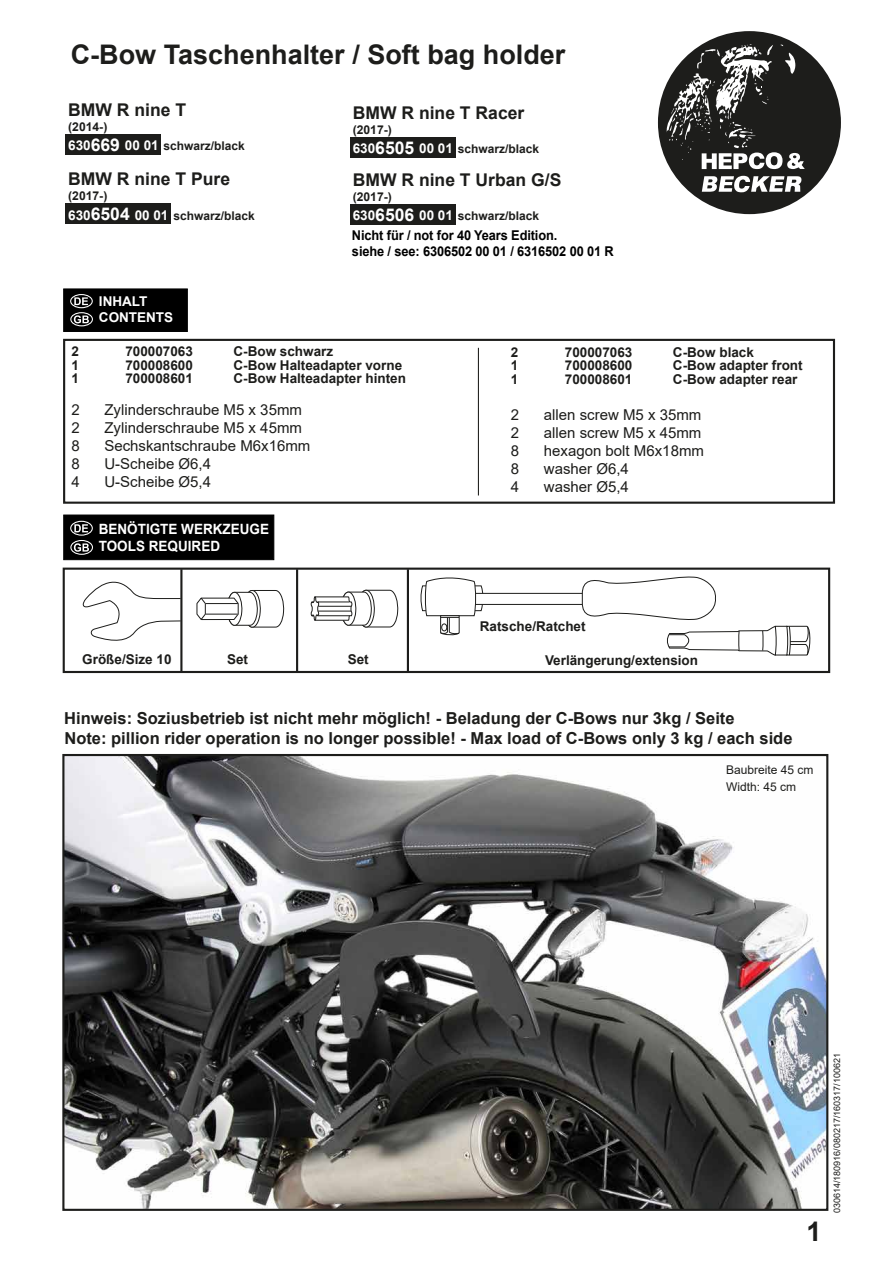
<style>
.page{position:relative;width:893px;height:1263px;background:#fff}
.page>*{position:absolute;margin:0;border:0;box-sizing:border-box;transform-origin:0 0}
.t1{font:700 27px "Arial";color:#1d1d1b}
.t2{font:700 17.55px "Arial";color:#1d1d1b}
.t3{font:700 16.5px/19.6px "Arial";color:#1d1d1b}
.t4{font:15px "Arial";color:#1d1d1b}
.t5{font:700 14.1px/17px "Arial";color:#fff;scale:.95 1}
.t6{font:700 13.5px "Arial";color:#1d1d1b}
.t7{font:700 13.5px/16.2px "Arial";letter-spacing:-.01em;color:#000;scale:.95 1}
.t8{font:700 13.5px/16.2px "Arial";color:#fff}
.t9{font:700 12.15px "Arial";color:#1d1d1b}
.t10{font:700 12px "Arial";color:#1d1d1b}
.t11{font:12px "Arial";color:#1d1d1b}
.t12{font:9px "Arial";color:#1d1d1b}
.s1{font-size:13.5px;color:#fff}
.s2{font-size:17.55px;color:#fff}
</style>
<div class="page">
<div style="left:658px;top:31px;width:183px;height:183px;background:#1d1d1b;border-radius:50%"></div>
<svg style="left:702px;top:176px;width:99px;height:16px"></svg>
<svg style="left:666px;top:44px;width:139px;height:125px"></svg>
<img style="left:65px;top:757px;width:760px;height:451px">
<div style="left:62px;top:754px;width:766px;height:457px;border:2px solid #1d1d1b"></div>
<div style="left:65px;top:203px;width:106px;height:21px;background:#1d1d1b"></div>
<div style="left:350px;top:204px;width:106px;height:21px;background:#1d1d1b"></div>
<div style="left:350px;top:137px;width:106px;height:21px;background:#1d1d1b"></div>
<div style="left:65px;top:134px;width:96px;height:21px;background:#1d1d1b"></div>
<div style="left:63px;top:339px;width:772px;height:165px;border:2px solid #1d1d1b"></div>
<hr style="left:478px;top:348px;width:1px;height:147px;background:#1d1d1b">
<div style="left:63px;top:289px;width:125px;height:43px;background:#000;border:1px solid #000"></div>
<svg style="left:74px;top:297px;width:14px;height:8px"></svg>
<div style="left:70px;top:294px;width:23px;height:14px;border:1px solid #fff;border-radius:50%"></div>
<svg style="left:74px;top:315px;width:15px;height:8px"></svg>
<div style="left:70px;top:312px;width:23px;height:14px;border:1px solid #fff;border-radius:50%"></div>
<div style="left:63px;top:568px;width:767px;height:105px;border:2px solid #1d1d1b"></div>
<svg style="left:82px;top:581px;width:98px;height:60px"></svg>
<div style="left:470px;top:593px;width:116px;height:12px;border:1px solid #1d1d1b"></div>
<svg style="left:420px;top:577px;width:64px;height:59px"></svg>
<svg style="left:582px;top:576px;width:229px;height:80px"></svg>
<svg style="left:311px;top:589px;width:88px;height:39px"></svg>
<hr style="left:180px;top:569px;width:2px;height:103px;background:#1d1d1b">
<hr style="left:296px;top:569px;width:2px;height:103px;background:#1d1d1b">
<hr style="left:407px;top:569px;width:2px;height:103px;background:#1d1d1b">
<svg style="left:196px;top:590px;width:89px;height:38px"></svg>
<div style="left:63px;top:515px;width:211px;height:45px;background:#000;border:1px solid #000"></div>
<svg style="left:74px;top:524px;width:14px;height:8px"></svg>
<div style="left:70px;top:521px;width:23px;height:15px;border:1px solid #fff;border-radius:50%"></div>
<svg style="left:74px;top:543px;width:15px;height:9px"></svg>
<div style="left:70px;top:540px;width:23px;height:15px;border:1px solid #fff;border-radius:50%"></div>
<h1 class="t1" style="left:71px;top:36px;width:496px">C-Bow Taschenhalter / Soft bag holder</h1>
<p class="t2" style="left:68px;top:97px;width:119px">BMW R nine T</p>
<p class="t9" style="left:68px;top:118px;width:41px">(2014-)</p>
<p class="t10" style="left:68px;top:137px;width:178px"><span class="s1">630</span><span class="s2">669</span> <span class="s1">00 01</span> schwarz/black</p>
<p class="t2" style="left:68px;top:166px;width:163px">BMW R nine T Pure</p>
<p class="t9" style="left:68px;top:187px;width:41px">(2017-)</p>
<p class="t10" style="left:68px;top:207px;width:188px"><span class="s1">630</span><span class="s2">6504</span> <span class="s1">00 01</span> schwarz/black</p>
<p class="t8" style="left:99px;top:293px;width:76px">INHALT<br>CONTENTS</p>
<p class="t2" style="left:353px;top:100px;width:173px">BMW R nine T Racer</p>
<p class="t9" style="left:353px;top:121px;width:41px">(2017-)</p>
<p class="t10" style="left:353px;top:141px;width:188px"><span class="s1">630</span><span class="s2">6505</span> <span class="s1">00 01</span> schwarz/black</p>
<p class="t2" style="left:353px;top:167px;width:210px">BMW R nine T Urban G/S</p>
<p class="t9" style="left:353px;top:188px;width:41px">(2017-)</p>
<p class="t10" style="left:353px;top:208px;width:188px"><span class="s1">630</span><span class="s2">6506</span> <span class="s1">00 01</span> schwarz/black</p>
<p class="t7" style="left:352px;top:227px;width:277px">Nicht für / not for 40 Years Edition.<br>siehe / see: 6306502 00 01 / 6316502 00 01 R</p>
<p class="t6" style="left:71px;top:342px;width:9px">2</p>
<p class="t6" style="left:125px;top:342px;width:69px">700007063</p>
<p class="t6" style="left:233px;top:342px;width:101px">C-Bow schwarz</p>
<p class="t6" style="left:71px;top:355px;width:9px">1</p>
<p class="t6" style="left:125px;top:355px;width:69px">700008600</p>
<p class="t6" style="left:233px;top:355px;width:170px">C-Bow Halteadapter vorne</p>
<p class="t6" style="left:71px;top:369px;width:9px">1</p>
<p class="t6" style="left:125px;top:369px;width:69px">700008601</p>
<p class="t6" style="left:233px;top:369px;width:174px">C-Bow Halteadapter hinten</p>
<p class="t4" style="left:71px;top:399px;width:10px">2</p>
<p class="t4" style="left:104px;top:399px;width:199px">Zylinderschraube M5 x 35mm</p>
<p class="t4" style="left:71px;top:417px;width:10px">2</p>
<p class="t4" style="left:104px;top:417px;width:199px">Zylinderschraube M5 x 45mm</p>
<p class="t4" style="left:71px;top:435px;width:10px">8</p>
<p class="t4" style="left:104px;top:435px;width:207px">Sechskantschraube M6x16mm</p>
<p class="t4" style="left:71px;top:453px;width:10px">8</p>
<p class="t4" style="left:104px;top:453px;width:108px">U-Scheibe Ø6,4</p>
<p class="t4" style="left:71px;top:471px;width:10px">4</p>
<p class="t4" style="left:104px;top:471px;width:108px">U-Scheibe Ø5,4</p>
<p class="t5" style="left:99px;top:521px;width:181px">BENÖTIGTE WERKZEUGE<br>TOOLS REQUIRED</p>
<p class="t6" style="left:511px;top:342px;width:9px">2</p>
<p class="t6" style="left:565px;top:342px;width:69px">700007063</p>
<p class="t6" style="left:673px;top:342px;width:83px">C-Bow black</p>
<p class="t6" style="left:511px;top:356px;width:9px">1</p>
<p class="t6" style="left:565px;top:356px;width:69px">700008600</p>
<p class="t6" style="left:673px;top:356px;width:131px">C-Bow adapter front</p>
<p class="t6" style="left:511px;top:369px;width:9px">1</p>
<p class="t6" style="left:565px;top:369px;width:69px">700008601</p>
<p class="t6" style="left:673px;top:369px;width:126px">C-Bow adapter rear</p>
<p class="t4" style="left:511px;top:404px;width:10px">2</p>
<p class="t4" style="left:544px;top:404px;width:159px">allen screw M5 x 35mm</p>
<p class="t4" style="left:511px;top:422px;width:10px">2</p>
<p class="t4" style="left:544px;top:422px;width:159px">allen screw M5 x 45mm</p>
<p class="t4" style="left:511px;top:440px;width:10px">8</p>
<p class="t4" style="left:544px;top:440px;width:162px">hexagon bolt M6x18mm</p>
<p class="t4" style="left:511px;top:458px;width:10px">8</p>
<p class="t4" style="left:544px;top:458px;width:87px">washer Ø6,4</p>
<p class="t4" style="left:511px;top:476px;width:10px">4</p>
<p class="t4" style="left:544px;top:476px;width:87px">washer Ø5,4</p>
<p class="t6" style="left:480px;top:617px;width:107px">Ratsche/Ratchet</p>
<p class="t6" style="left:82px;top:649px;width:91px">Größe/Size 10</p>
<p class="t6" style="left:227px;top:649px;width:23px">Set</p>
<p class="t6" style="left:348px;top:649px;width:23px">Set</p>
<p class="t6" style="left:545px;top:650px;width:155px">Verlängerung/extension</p>
<p class="t3" style="left:64px;top:709px;width:730px">Hinweis: Soziusbetrieb ist nicht mehr möglich! - Beladung der C-Bows nur 3kg / Seite<br>Note: pillion rider operation is no longer possible! - Max load of C-Bows only 3 kg / each side</p>
<p class="t11" style="left:726px;top:761px;width:89px">Baubreite 45 cm</p>
<p class="t11" style="left:726px;top:778px;width:72px">Width: 45 cm</p>
<h1 class="t1" style="left:807px;top:1212px;width:17px">1</h1>
<p class="t12" style="left:831px;top:1213px;width:162px;rotate:-90deg">030614/180916/080217/160317/100621</p>
</div>
